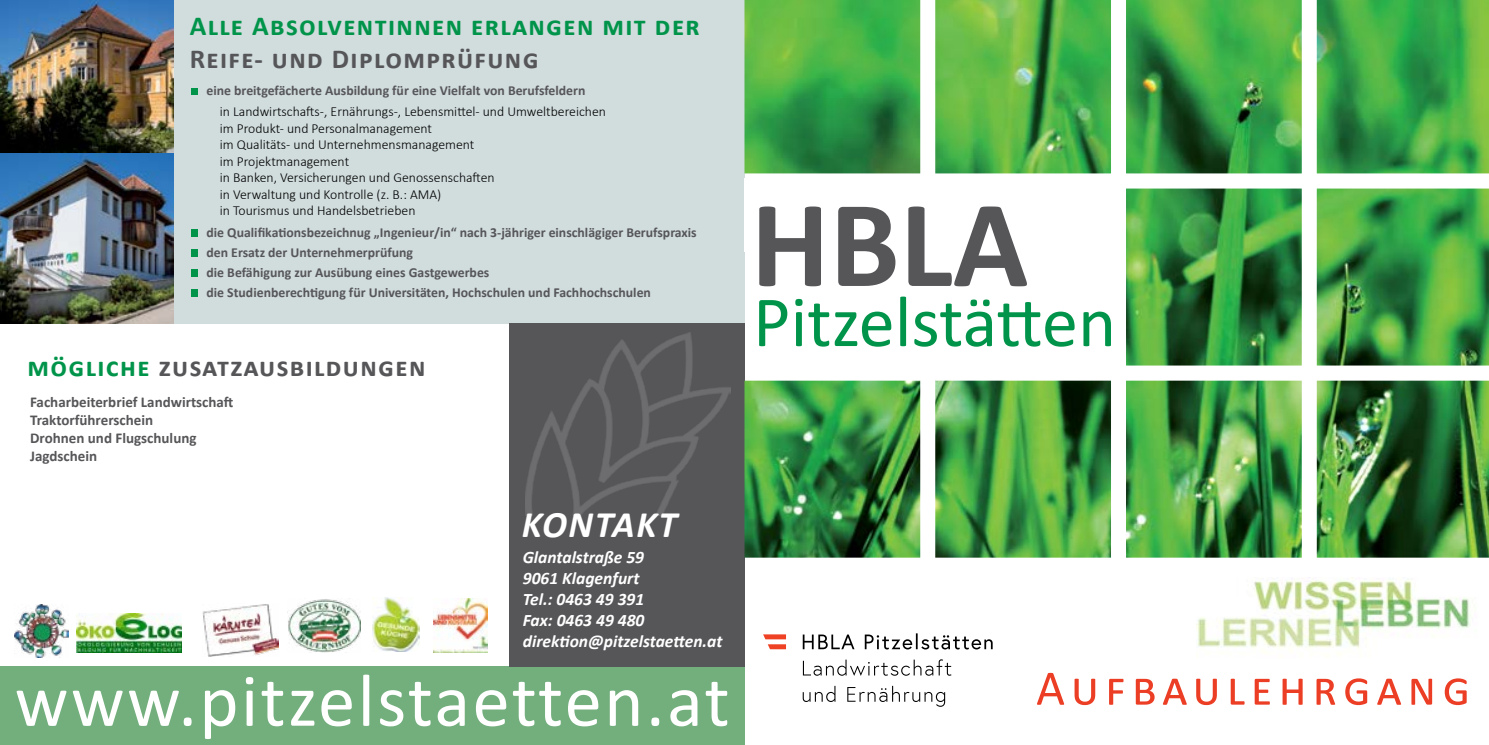
<style>
.page{position:relative;width:1489px;height:745px;background:#fff}
.page>*{position:absolute;margin:0;border:0;box-sizing:border-box;transform-origin:0 0}
.t1{font:700 125px "Calibri";color:#565659}
.t2{font:75px "Calibri";letter-spacing:.03em;color:#fff}
.t3{font:72.62px "Calibri";letter-spacing:-.005em;color:#00944a}
.t4{font:50px "Calibri";letter-spacing:.12em;color:#ec3e25}
.t5{font:italic 700 37.5px "Calibri";letter-spacing:.04em;color:#fff}
.t6{font:700 27.5px "Calibri";letter-spacing:.05em;color:#565659}
.t7{font:700 27.5px "Calibri";letter-spacing:.05em;color:#00944a}
.t8{font:italic 700 17.5px/21px "Calibri";color:#fff}
.t9{font:700 15px/18px "Calibri";color:#565659}
.t10{font:700 13.75px/20px "Calibri";color:#565659}
.t11{font:300 13.75px/16.5px "Calibri";color:#000}
.s1{color:#00944a}
</style>
<div class="page">
<div style="left:0;top:0;width:744px;height:323px;background:#d1dcdc"></div>
<div style="left:0;top:666px;width:744px;height:78px;background:#73ae7d"></div>
<div style="left:508px;top:323px;width:236px;height:343px;background:#565659"></div>
<img style="left:526px;top:332px;width:204px;height:183px">
<img style="left:0;top:0;width:174px;height:323px">
<svg style="left:191px;top:89px;width:6px;height:6px"></svg>
<div style="left:191px;top:229px;width:6px;height:7px;background:#00944a"></div>
<div style="left:191px;top:249px;width:6px;height:7px;background:#00944a"></div>
<div style="left:191px;top:269px;width:6px;height:7px;background:#00944a"></div>
<div style="left:191px;top:289px;width:6px;height:7px;background:#00944a"></div>
<img style="left:14px;top:604px;width:54px;height:52px">
<img style="left:287px;top:599px;width:73px;height:52px">
<img style="left:373px;top:597px;width:47px;height:53px">
<img style="left:203px;top:604px;width:75px;height:52px">
<img style="left:433px;top:598px;width:54px;height:53px">
<img style="left:744px;top:0;width:744px;height:557px">
<div style="left:744px;top:178px;width:372px;height:74px;background:#fff"></div>
<img style="left:76px;top:613px;width:105px;height:39px">
<img style="left:1196px;top:577px;width:275px;height:78px">
<svg style="left:802px;top:685px;width:143px;height:21px"></svg>
<svg style="left:802px;top:659px;width:149px;height:16px"></svg>
<svg style="left:802px;top:633px;width:190px;height:16px"></svg>
<svg style="left:763px;top:634px;width:23px;height:14px"></svg>
<h3 class="t7" style="left:190px;top:6px;width:511px">Alle Absolventinnen erlangen mit der</h3>
<h3 class="t6" style="left:190px;top:39px;width:350px">Reife- und Diplomprüfung</h3>
<p class="t10" style="left:206px;top:80px;width:380px">eine breitgefächerte Ausbildung für eine Vielfalt von Berufsfeldern</p>
<p class="t11" style="left:220px;top:103px;width:388px">in Landwirtschafts-, Ernährungs-, Lebensmittel- und Umweltbereichen im Produkt- und Personalmanagement<br>im Qualitäts- und Unternehmensmanagement<br>im Projektmanagement<br>in Banken, Versicherungen und Genossenschaften<br>in Verwaltung und Kontrolle (z. B.: AMA)<br>in Tourismus und Handelsbetrieben</p>
<p class="t10" style="left:206px;top:221px;width:492px">die Qualifikationsbezeichnug „Ingenieur/in“ nach 3-jähriger einschlägiger Berufspraxis den Ersatz der Unternehmerprüfung<br>die Befähigung zur Ausübung eines Gastgewerbes<br>die Studienberechtigung für Universitäten, Hochschulen und Fachhochschulen</p>
<h3 class="t6" style="left:27px;top:347px;width:399px"><span class="s1">mögliche</span> zusatzausbildungen</h3>
<p class="t9" style="left:30px;top:392px;width:205px">Facharbeiterbrief Landwirtschaft<br>Traktorführerschein<br>Drohnen und Flugschulung<br>Jagdschein</p>
<h3 class="t5" style="left:521px;top:497px;width:157px">KONTAKT</h3>
<p class="t8" style="left:523px;top:545px;width:201px">Glantalstraße 59<br>9061 Klagenfurt<br>Tel.: 0463 49 391<br>Fax: 0463 49 480 direktion@pitzelstaetten.at</p>
<h2 class="t2" style="left:15px;top:648px;width:716px">www.pitzelstaetten.at</h2>
<h1 class="t1" style="left:750px;top:156px;width:279px">HBLA</h1>
<h3 class="t3" style="left:753px;top:271px;width:364px">Pitzelstätten</h3>
<h3 class="t4" style="left:1036px;top:653px;width:435px">Aufbaulehrgang</h3>
</div>
